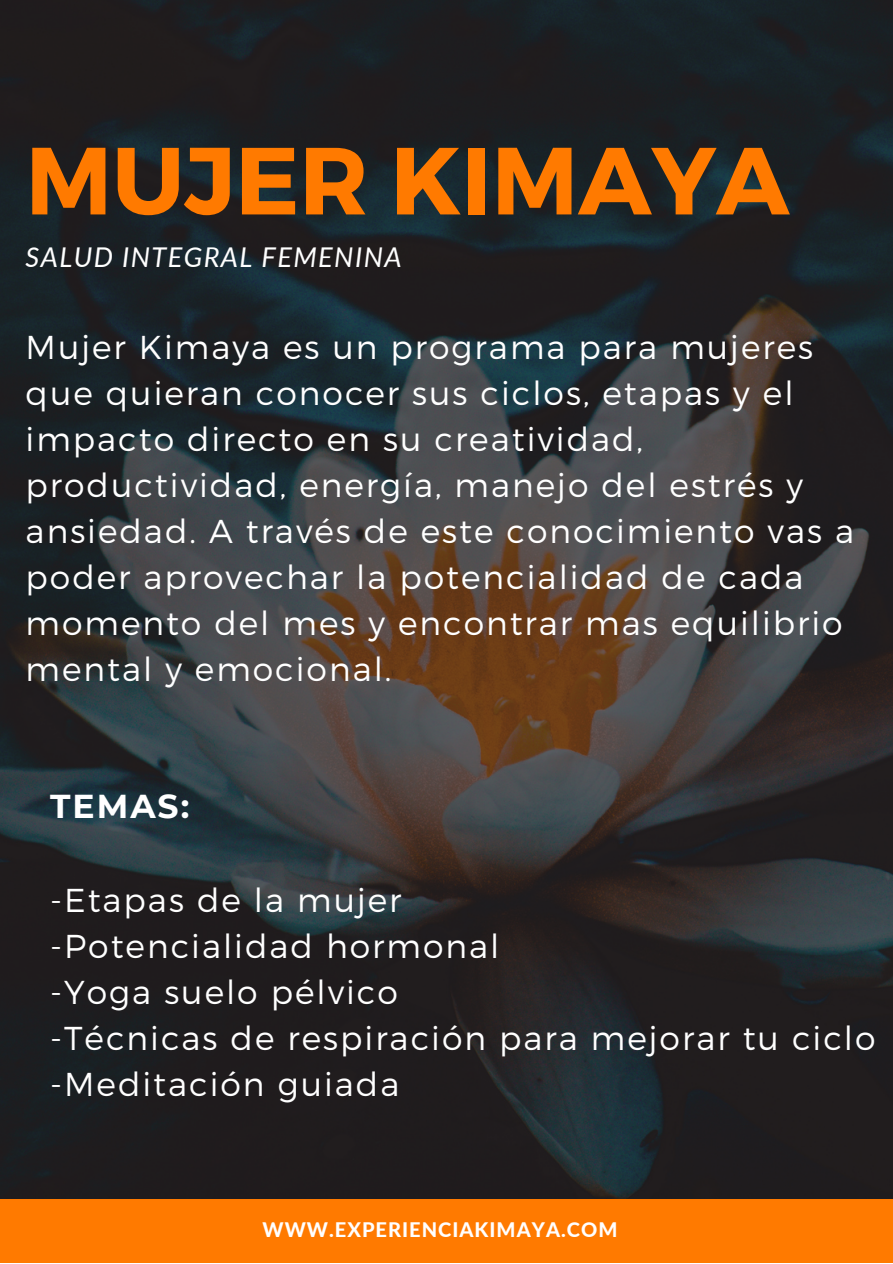
<style>
.page{position:relative;width:893px;height:1264px;background:#fff}
.page>*{position:absolute;margin:0;border:0;box-sizing:border-box;transform-origin:0 0}
.t1{font:700 95.1px "Montserrat";color:#ff7a00}
.t2{font:300 33px/46px "Montserrat";letter-spacing:.06em;color:#fff}
.t3{font:700 33px "Montserrat";letter-spacing:.06em;color:#fff}
.t4{font:italic 27.3px "Lato";letter-spacing:.05em;color:#fff}
.t5{font:800 20.1px "Lato";letter-spacing:.05em;color:#fff}
</style>
<div class="page">
<img style="left:0;top:0;width:892px;height:1199px">
<div style="left:0;top:1199px;width:892px;height:63px;background:#ff7a00"></div>
<h1 class="t1" style="left:26px;top:119px;width:765px">MUJER KIMAYA</h1>
<p class="t4" style="left:26px;top:240px;width:377px">SALUD INTEGRAL FEMENINA</p>
<p class="t2" style="left:26px;top:322px;width:830px">Mujer Kimaya es un programa para mujeres que quieran conocer sus ciclos, etapas y el impacto directo en su creatividad, productividad, energía, manejo del estrés y ansiedad. A través de este conocimiento vas a poder aprovechar la potencialidad de cada momento del mes y encontrar mas equilibrio mental y emocional.</p>
<p class="t3" style="left:50px;top:786px;width:141px">TEMAS:</p>
<p class="t2" style="left:50px;top:875px;width:826px">-Etapas de la mujer<br>-Potencialidad hormonal<br>-Yoga suelo pélvico<br>-Técnicas de respiración para mejorar tu ciclo -Meditación guiada</p>
<p class="t5" style="left:262px;top:1217px;width:356px">WWW.EXPERIENCIAKIMAYA.COM</p>
</div>
